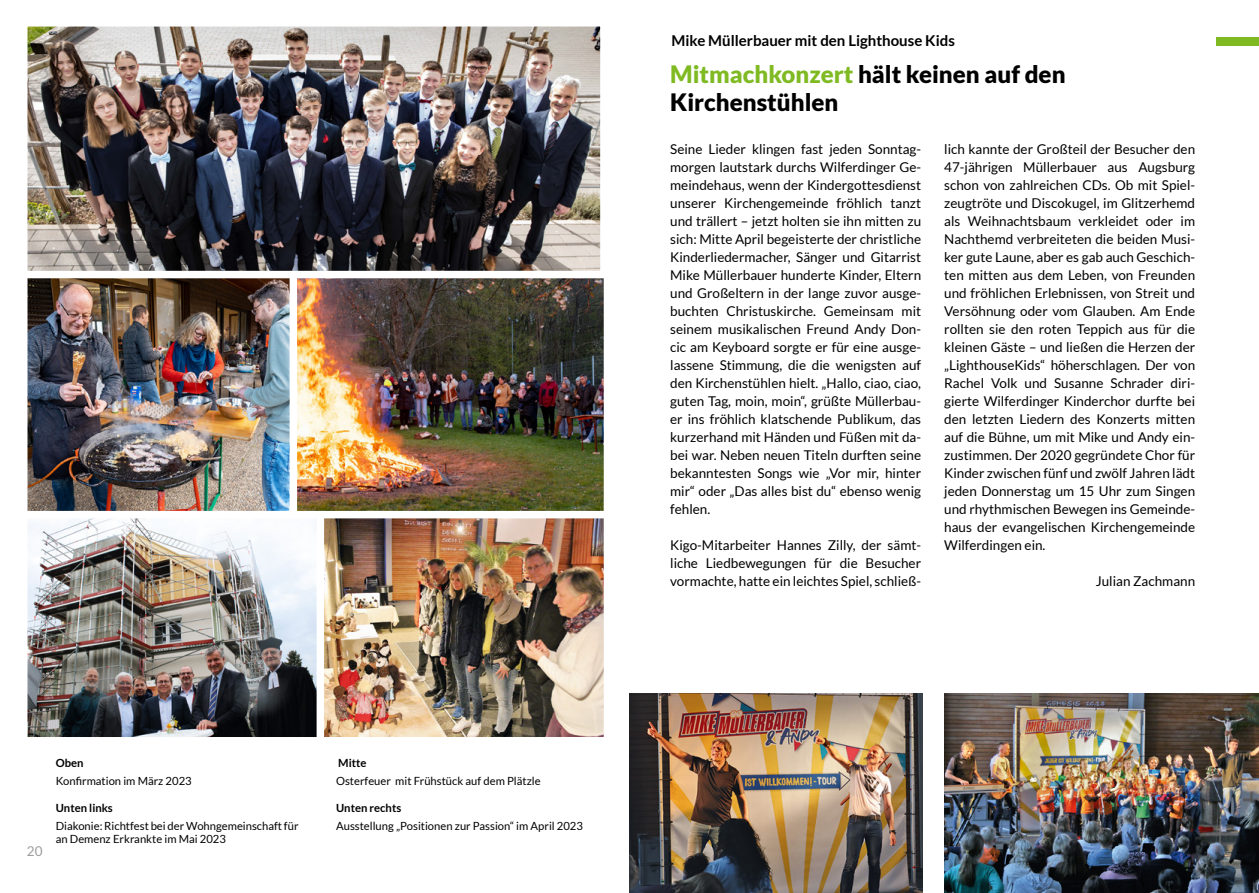
<style>
.page{position:relative;width:1259px;height:893px;background:#fff}
.page>*{position:absolute;margin:0;border:0;box-sizing:border-box;transform-origin:0 0}
.t1{font:900 24px/28.8px "Lato";color:#000}
.t2{font:700 15px "Lato";color:#000}
.t3{font:13.5px/18px "Lato";color:#000;text-align:justify}
.t4{font:13.5px "Lato";color:#9c9c9d}
.t5{font:11.25px/13.5px "Lato";color:#000}
.t6{font:700 11.25px "Lato";color:#000}
.s1{color:#7fba23}
</style>
<div class="page">
<img style="left:324px;top:518px;width:278px;height:217px">
<div style="left:310px;top:506px;width:301px;height:238px;border:8px solid #fff"></div>
<img style="left:29px;top:518px;width:286px;height:217px">
<div style="left:20px;top:506px;width:304px;height:238px;border:8px solid #fff"></div>
<img style="left:297px;top:279px;width:305px;height:230px">
<div style="left:286px;top:270px;width:325px;height:248px;border:8px solid #fff"></div>
<img style="left:29px;top:279px;width:259px;height:230px">
<div style="left:20px;top:270px;width:277px;height:248px;border:8px solid #fff"></div>
<img style="left:29px;top:28px;width:570px;height:241px">
<div style="left:20px;top:19px;width:588px;height:259px;border:8px solid #fff"></div>
<img style="left:629px;top:694px;width:294px;height:199px">
<div style="left:1216px;top:37px;width:43px;height:9px;background:#7fba23"></div>
<img style="left:944px;top:694px;width:315px;height:199px">
<p class="t4" style="left:27px;top:843px;width:17px">20</p>
<p class="t6" style="left:56px;top:757px;width:29px">Oben</p>
<p class="t5" style="left:56px;top:774px;width:137px">Konfirmation im März 2023</p>
<p class="t6" style="left:56px;top:801px;width:59px">Unten links</p>
<p class="t5" style="left:56px;top:819px;width:244px">Diakonie: Richtfest bei der Wohngemeinschaft für an Demenz Erkrankte im Mai 2023</p>
<p class="t6" style="left:338px;top:757px;width:30px">Mitte</p>
<p class="t5" style="left:336px;top:774px;width:206px">Osterfeuer mit Frühstück auf dem Plätzle</p>
<p class="t6" style="left:336px;top:801px;width:67px">Unten rechts</p>
<p class="t5" style="left:336px;top:819px;width:248px">Ausstellung „Positionen zur Passion“ im April 2023</p>
<p class="t2" style="left:671px;top:32px;width:285px">Mike Müllerbauer mit den Lighthouse Kids</p>
<h1 class="t1" style="left:670px;top:59px;width:397px"><span class="s1">Mitmachkonzert</span> hält keinen auf den<br>Kirchenstühlen</h1>
<p class="t3" style="left:670px;top:140px;width:252px">Seine Lieder klingen fast jeden Sonntag&shy;morgen lautstark durchs Wilferdinger Ge&shy;meindehaus, wenn der Kindergottesdienst unserer Kirchengemeinde fröhlich tanzt und trällert – jetzt holten sie ihn mitten zu sich: Mitte April begeisterte der christliche Kinderliedermacher, Sänger und Gitarrist Mike Müllerbauer hunderte Kinder, Eltern und Großeltern in der lange zuvor ausge&shy;buchten Christuskirche. Gemeinsam mit seinem musikalischen Freund Andy Don&shy;cic am Keyboard sorgte er für eine ausge&shy;lassene Stimmung, die die wenigsten auf den Kirchenstühlen hielt. „Hallo, ciao, ciao, guten Tag, moin, moin“, grüßte Müllerbau&shy;er ins fröhlich klatschende Publikum, das kurzerhand mit Händen und Füßen mit da&shy;bei war. Neben neuen Titeln durften seine bekanntesten Songs wie „Vor mir, hinter mir“ oder „Das alles bist du“ ebenso wenig fehlen.</p>
<p class="t3" style="left:670px;top:536px;width:252px">Kigo-Mitarbeiter Hannes Zilly, der sämt&shy;liche Liedbewegungen für die Besucher vormachte, hatte ein leichtes Spiel, schließ-</p>
<p class="t3" style="left:944px;top:140px;width:252px">lich kannte der Großteil der Besucher den 47-jährigen Müllerbauer aus Augsburg schon von zahlreichen CDs. Ob mit Spiel&shy;zeugtröte und Discokugel, im Glitzerhemd als Weihnachtsbaum verkleidet oder im Nachthemd verbreiteten die beiden Musi&shy;ker gute Laune, aber es gab auch Geschich&shy;ten mitten aus dem Leben, von Freunden und fröhlichen Erlebnissen, von Streit und Versöhnung oder vom Glauben. Am Ende rollten sie den roten Teppich aus für die kleinen Gäste – und ließen die Herzen der „LighthouseKids“ höherschlagen. Der von Rachel Volk und Susanne Schrader diri&shy;gierte Wilferdinger Kinderchor durfte bei den letzten Liedern des Konzerts mitten auf die Bühne, um mit Mike und Andy ein&shy;zustimmen. Der 2020 gegründete Chor für Kinder zwischen fünf und zwölf Jahren lädt jeden Donnerstag um 15 Uhr zum Singen und rhythmischen Bewegen ins Gemeinde&shy;haus der evangelischen Kirchengemeinde Wilferdingen ein.</p>
<p class="t3" style="left:1095px;top:572px;width:101px">Julian Zachmann</p>
</div>
